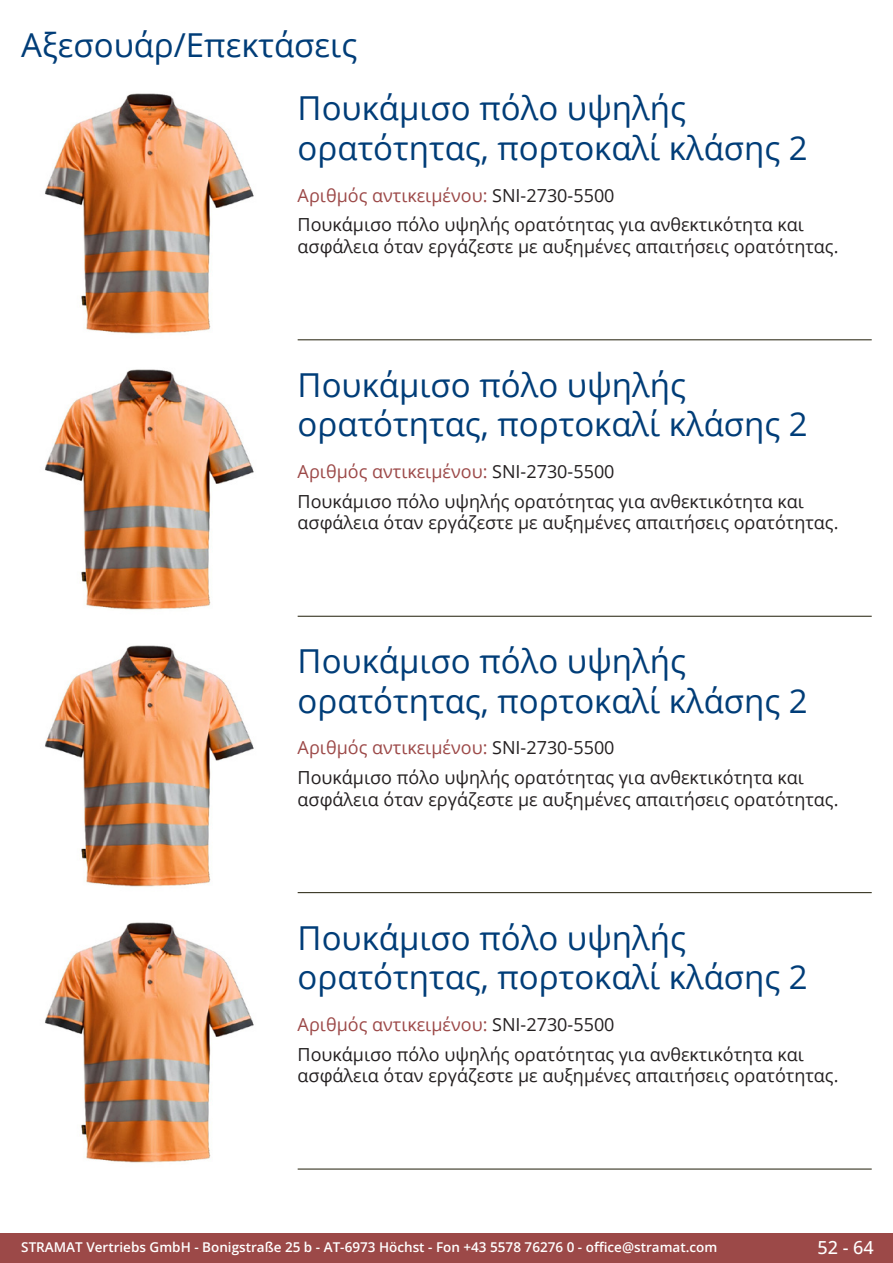
<style>
.page{position:relative;width:893px;height:1263px;background:#fff}
.page>*{position:absolute;margin:0;border:0;box-sizing:border-box;transform-origin:0 0}
.Produkttitel{font:33px/39.6px "Open Sans";color:#003d78}
.RastTitel{font:33px "Open Sans";color:#003d78}
.Beschreibung_Text{font:18px/21.6px "Open Sans";color:#231f20}
.TechDaten_Überschrif{font:18px "Open Sans";color:#9c4948}
.t1{font:500 18px "Open Sans";color:#fff}
.t2{font:600 13.5px "Open Sans";color:#fff}
.s1{color:#231f20}
</style>
<div class="page">
<div style="left:0;top:1233px;width:893px;height:30px;background:#9c4948"></div>
<hr style="left:298px;top:340px;width:574px;height:1px;background:#201d08">
<hr style="left:298px;top:616px;width:574px;height:1px;background:#201d08">
<hr style="left:298px;top:892px;width:574px;height:1px;background:#201d08">
<hr style="left:298px;top:1169px;width:574px;height:1px;background:#201d08">
<img style="left:45px;top:93px;width:209px;height:241px">
<img style="left:45px;top:369px;width:209px;height:241px">
<img style="left:45px;top:645px;width:209px;height:242px">
<img style="left:45px;top:922px;width:209px;height:241px">
<p class="RastTitel" style="left:21px;top:22px;width:338px">Αξεσουάρ/Επεκτάσεις</p>
<p class="Produkttitel" style="left:298px;top:88px;width:512px">Πουκάμισο πόλο υψηλής ορατότητας, πορτοκαλί κλάσης 2</p>
<p class="TechDaten_Überschrif" style="left:298px;top:183px;width:318px">Αριθμός αντικειμένου: <span class="s1">SNI-2730-5500</span></p>
<p class="Beschreibung_Text" style="left:298px;top:214px;width:542px">Πουκάμισο πόλο υψηλής ορατότητας για ανθεκτικότητα και ασφάλεια όταν εργάζεστε με αυξημένες απαιτήσεις ορατότητας.</p>
<p class="Produkttitel" style="left:298px;top:364px;width:512px">Πουκάμισο πόλο υψηλής ορατότητας, πορτοκαλί κλάσης 2</p>
<p class="TechDaten_Überschrif" style="left:298px;top:459px;width:318px">Αριθμός αντικειμένου: <span class="s1">SNI-2730-5500</span></p>
<p class="Beschreibung_Text" style="left:298px;top:490px;width:542px">Πουκάμισο πόλο υψηλής ορατότητας για ανθεκτικότητα και ασφάλεια όταν εργάζεστε με αυξημένες απαιτήσεις ορατότητας.</p>
<p class="Produkttitel" style="left:298px;top:640px;width:512px">Πουκάμισο πόλο υψηλής ορατότητας, πορτοκαλί κλάσης 2</p>
<p class="TechDaten_Überschrif" style="left:298px;top:735px;width:318px">Αριθμός αντικειμένου: <span class="s1">SNI-2730-5500</span></p>
<p class="Beschreibung_Text" style="left:298px;top:766px;width:542px">Πουκάμισο πόλο υψηλής ορατότητας για ανθεκτικότητα και ασφάλεια όταν εργάζεστε με αυξημένες απαιτήσεις ορατότητας.</p>
<p class="Produkttitel" style="left:298px;top:917px;width:512px">Πουκάμισο πόλο υψηλής ορατότητας, πορτοκαλί κλάσης 2</p>
<p class="TechDaten_Überschrif" style="left:298px;top:1012px;width:318px">Αριθμός αντικειμένου: <span class="s1">SNI-2730-5500</span></p>
<p class="Beschreibung_Text" style="left:298px;top:1043px;width:542px">Πουκάμισο πόλο υψηλής ορατότητας για ανθεκτικότητα και ασφάλεια όταν εργάζεστε με αυξημένες απαιτήσεις ορατότητας.</p>
<p class="t2" style="left:21px;top:1238px;width:698px">STRAMAT Vertriebs GmbH - Bonigstraße 25 b - AT-6973 Höchst - Fon +43 5578 76276 0 - office@stramat.com</p>
<p class="t1" style="left:817px;top:1234px;width:58px">52 - 64</p>
</div>
